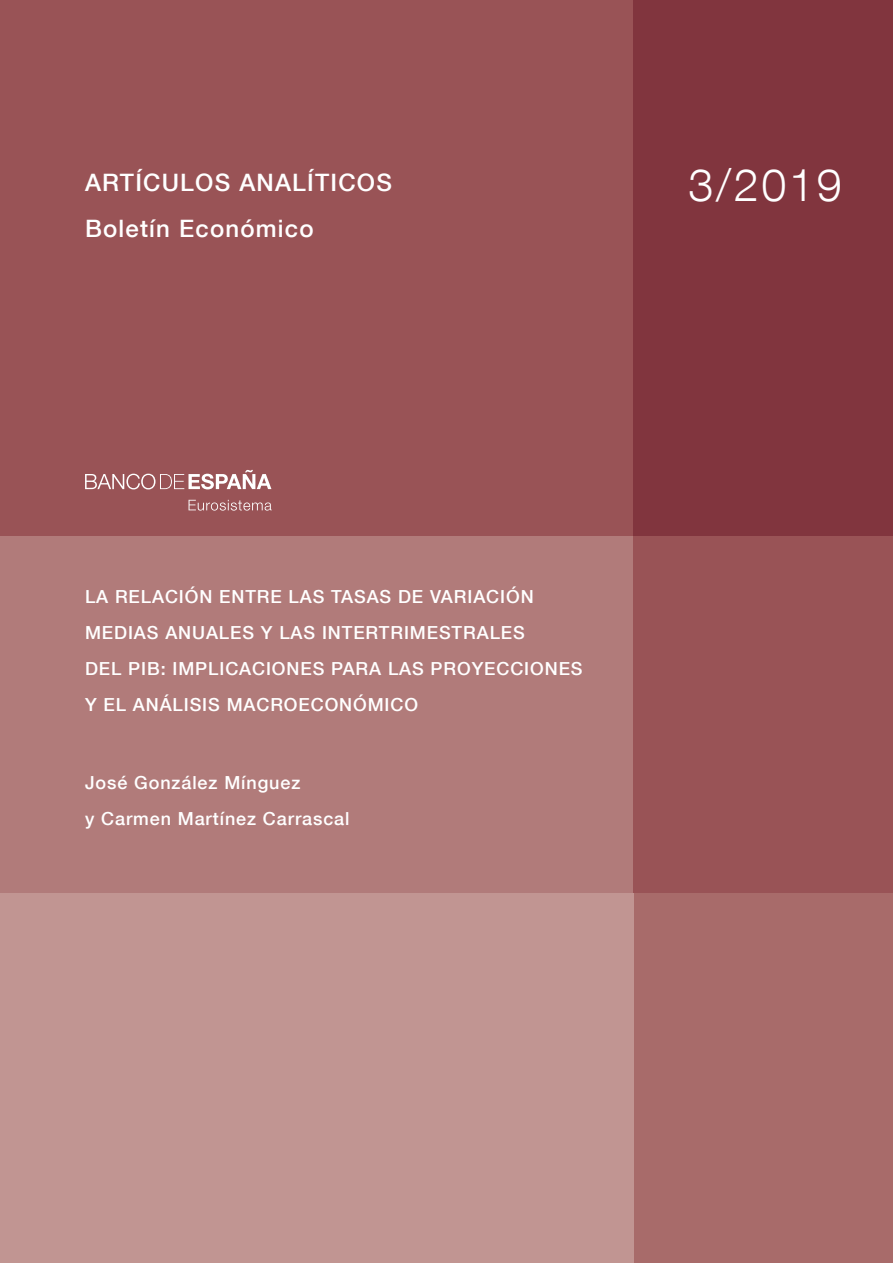
<style>
.page{position:relative;width:893px;height:1263px;background:#fff}
.page>*{position:absolute;margin:0;border:0;box-sizing:border-box;transform-origin:0 0}
.t1{font:300 45px "Bd E Neue Helvetica";color:#fff}
.Titulos_cubs{font:500 24px "Bd E Neue Helvetica";letter-spacing:.05em;color:#fff}
.Título_artículo{font:500 18px/36px "Bd E Neue Helvetica";letter-spacing:.05em;color:#fff}
.Autores{font:500 18px/36px "Bd E Neue Helvetica";letter-spacing:.05em;color:#fff}
</style>
<div class="page">
<div style="left:0;top:0;width:634px;height:536px;background:#995356"></div>
<div style="left:634px;top:0;width:259px;height:536px;background:#81353e"></div>
<div style="left:0;top:536px;width:634px;height:357px;background:#b17b7a"></div>
<div style="left:634px;top:536px;width:259px;height:357px;background:#995356"></div>
<div style="left:634px;top:893px;width:259px;height:370px;background:#a86b6a"></div>
<div style="left:0;top:893px;width:634px;height:370px;background:#c19592"></div>
<svg style="left:189px;top:500px;width:83px;height:11px"></svg>
<svg style="left:85px;top:470px;width:186px;height:19px"></svg>
<p class="Titulos_cubs" style="left:85px;top:168px;width:308px">ARTÍCULOS ANALÍTICOS</p>
<p class="Titulos_cubs" style="left:85px;top:214px;width:230px">Boletín Económico</p>
<p class="t1" style="left:688px;top:158px;width:155px">3/2019</p>
<p class="Título_artículo" style="left:85px;top:578px;width:499px">LA RELACIÓN ENTRE LAS TASAS DE VARIACIÓN MEDIAS ANUALES Y LAS INTERTRIMESTRALES<br>DEL PIB: IMPLICACIONES PARA LAS PROYECCIONES Y EL ANÁLISIS MACROECONÓMICO</p>
<p class="Autores" style="left:85px;top:764px;width:266px">José González Mínguez<br>y Carmen Martínez Carrascal</p>
</div>
